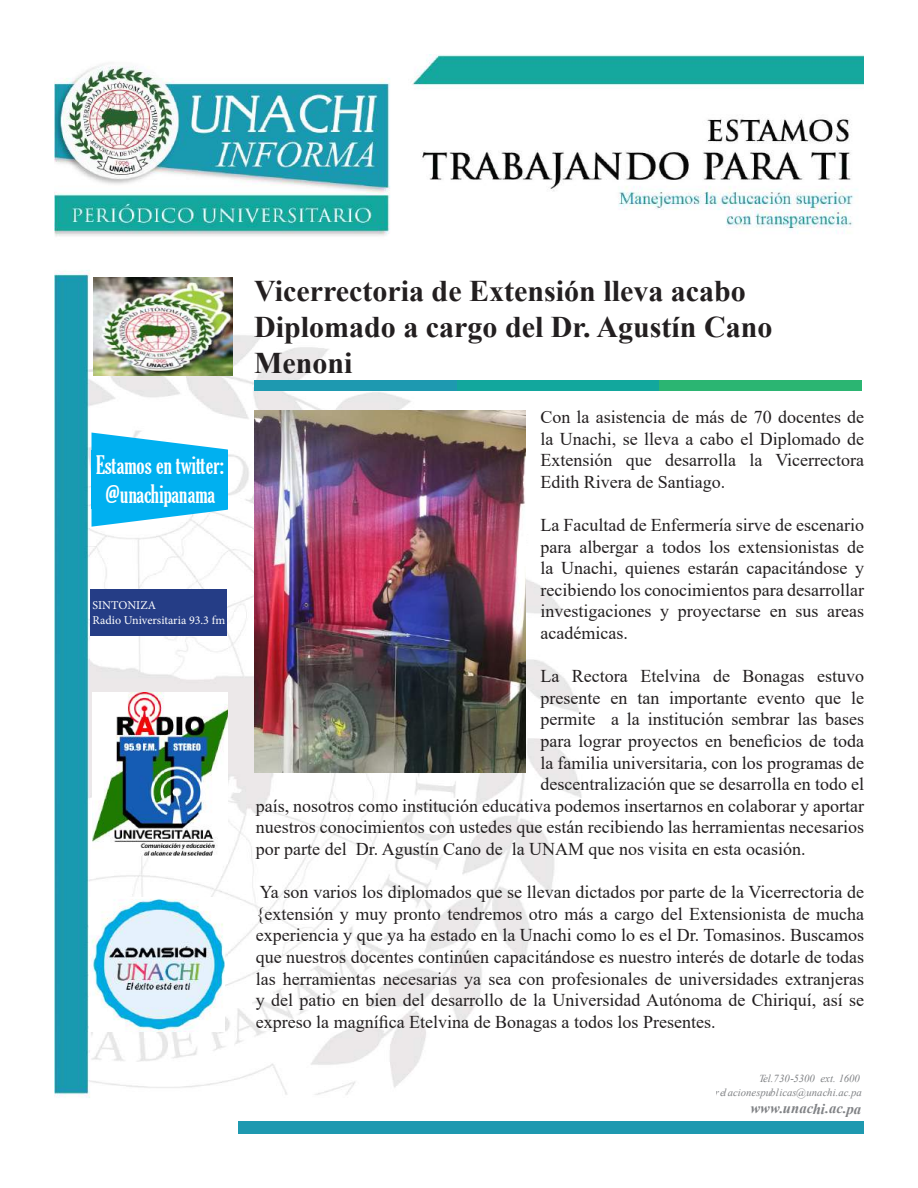
<style>
.page{position:relative;width:918px;height:1188px;background:#fff}
.page>*{position:absolute;margin:0;border:0;box-sizing:border-box;transform-origin:0 0}
.t1{font:700 30px/36px "Times New Roman";color:#231f20}
.t2{font:extra-condensed 24.45px/29px "Gloucester";letter-spacing:.005em;color:#fff;text-align:center}
.t3{font:18px/21.6px "Times New Roman";color:#231f20;text-align:justify}
.t4{font:italic 700 14.7px "Times New Roman";color:#808285}
.t5{font:12px/14.4px "Minion Pro";color:#fff}
.t6{font:italic 10.8px "Times New Roman";color:#808285}
.t7{font:italic 10.65px "Times New Roman";color:#808285}
.s1{font-size:10.65px}
.s2{font-size:10.8px}
.s3{font-size:14.85px}
</style>
<div class="page">
<img style="left:54px;top:54px;width:810px;height:1044px">
<div style="left:239px;top:1121px;width:625px;height:12px;background:#1e99b0"></div>
<svg style="left:92px;top:433px;width:136px;height:94px"></svg>
<div style="left:91px;top:450px;width:137px;height:59px;background:#00b0f0"></div>
<div style="left:91px;top:589px;width:136px;height:47px;background:#253d86"></div>
<img style="left:92px;top:693px;width:136px;height:163px">
<img style="left:90px;top:897px;width:134px;height:135px">
<img style="left:94px;top:277px;width:139px;height:98px">
<div style="left:254px;top:381px;width:203px;height:10px;background:#1e99b0"></div>
<div style="left:457px;top:381px;width:203px;height:10px;background:#12a79d"></div>
<div style="left:659px;top:381px;width:203px;height:10px;background:#2bb572"></div>
<img style="left:254px;top:411px;width:271px;height:361px">
<h2 class="t2" style="left:96px;top:450px;width:129px">Estamos en twitter: @unachipanama</h2>
<p class="t5" style="left:93px;top:598px;width:134px">SINTONIZA<br>Radio Universitaria 93.3 fm</p>
<h1 class="t1" style="left:254px;top:272px;width:520px">Vicerrectoria de Extensión lleva acabo<br>Diplomado a cargo del Dr. Agustín Cano<br>Menoni</h1>
<p class="t3" style="left:540px;top:406px;width:325px">Con la asistencia de más de 70 docentes de la Unachi, se lleva a cabo el Diplomado de Extensión que desarrolla la Vicerrectora Edith Rivera de Santiago.</p>
<p class="t3" style="left:540px;top:514px;width:325px">La Facultad de Enfermería sirve de escenario para albergar a todos los extensionistas de la Unachi, quienes estarán capacitándose y recibiendo los conocimientos para desarrollar investigaciones y proyectarse en sus areas académicas.</p>
<p class="t3" style="left:540px;top:665px;width:325px">La Rectora Etelvina de Bonagas estuvo</p>
<p class="t3" style="left:540px;top:686px;width:325px">presente en tan importante evento que le</p>
<p class="t3" style="left:540px;top:708px;width:325px">permite a la institución sembrar las bases</p>
<p class="t3" style="left:540px;top:730px;width:325px">para lograr proyectos en beneficios de toda</p>
<p class="t3" style="left:540px;top:751px;width:325px">la familia universitaria, con los programas de</p>
<p class="t3" style="left:540px;top:773px;width:325px">descentralización que se desarrolla en todo el</p>
<p class="t3" style="left:256px;top:794px;width:610px">país, nosotros como institución educativa podemos insertarnos en colaborar y aportar</p>
<p class="t3" style="left:256px;top:816px;width:610px">nuestros conocimientos con ustedes que están recibiendo las herramientas necesarios</p>
<p class="t3" style="left:256px;top:838px;width:551px">por parte del Dr. Agustín Cano de la UNAM que nos visita en esta ocasión.</p>
<p class="t3" style="left:256px;top:881px;width:610px">Ya son varios los diplomados que se llevan dictados por parte de la Vicerrectoria de {extensión y muy pronto tendremos otro más a cargo del Extensionista de mucha experiencia y que ya ha estado en la Unachi como lo es el Dr. Tomasinos. Buscamos que nuestros docentes continúen capacitándose es nuestro interés de dotarle de todas las herramientas necesarias ya sea con profesionales de universidades extranjeras y del patio en bien del desarrollo de la Universidad Autónoma de Chiriquí, así se expreso la magnífica Etelvina de Bonagas a todos los Presentes.</p>
<p class="t6" style="left:759px;top:1071px;width:102px"><span class="s1">T</span>el.730<span class="s1">-</span>5300 ext. <span class="s1">1</span>600</p>
<p class="t7" style="left:715px;top:1085px;width:148px"><span class="s2">r</span>e<span class="s2">l</span> acionespu<span class="s2">bl</span>icas<span class="s2">@</span>unac<span class="s2">h</span>i.ac.p<span class="s2">a</span></p>
<p class="t4" style="left:750px;top:1098px;width:112px">www.unac<span class="s3">hi</span>.ac.<span class="s3">pa</span></p>
</div>
